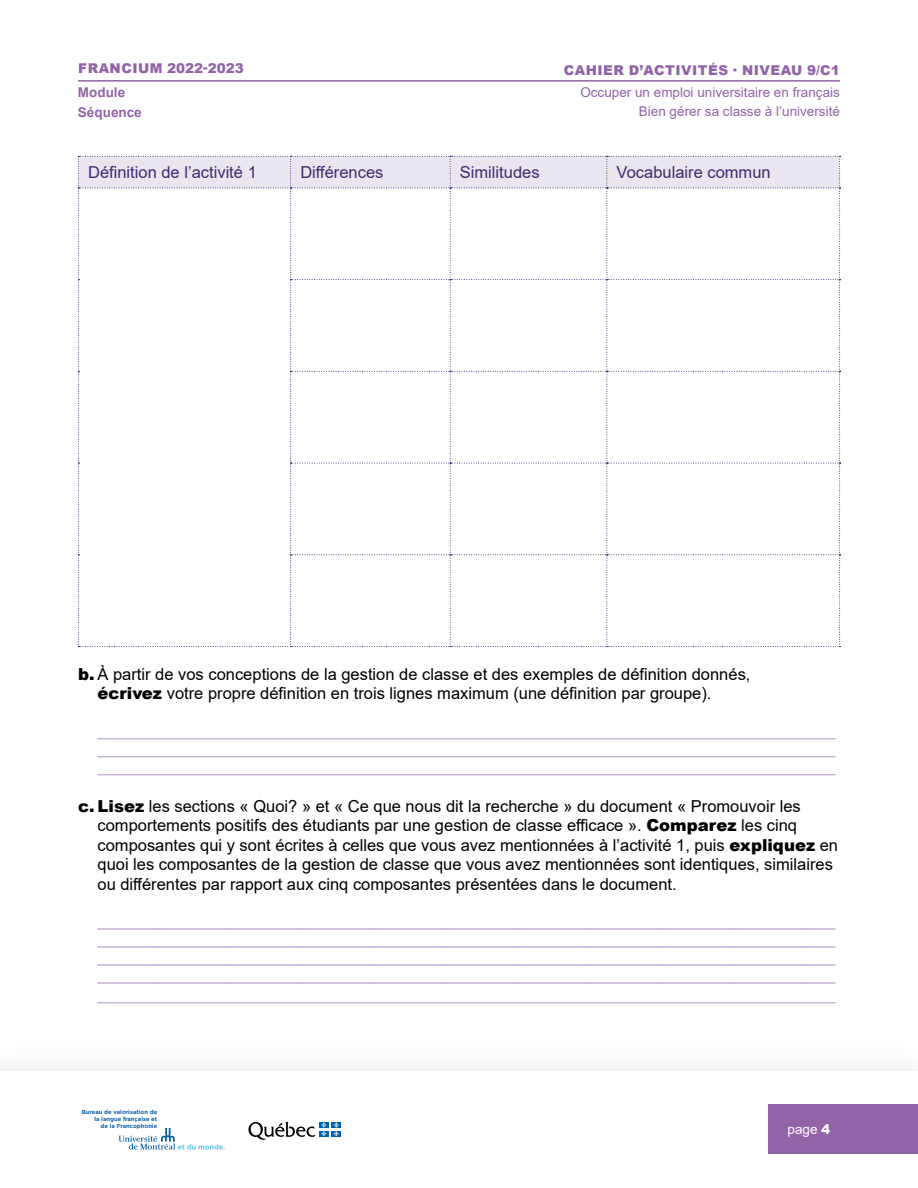
<style>
.page{position:relative;width:918px;height:1188px;background:#fff}
.page>*{position:absolute;margin:0;border:0;box-sizing:border-box;transform-origin:0 0}
.t1{font:18px/18px "Minion Pro";color:#c6b1d6;text-align:justify}
.t2{font:16.5px/19.5px "Arial";color:#000}
.t3{font:16.5px "Arial";color:#422a6f}
.t4{font:13.5px "Arial";color:#9263a7}
.t5{font:900 13.5px "Arial";letter-spacing:.035em;color:#9263a7}
.t6{font:700 13.5px "Arial";color:#9263a7}
.t7{font:13.5px "Arial";color:#fff}
.t8{font:700 5.85px/6.8px "Gotham";color:#0f65af;text-align:right}
.s1{font-weight:900}
</style>
<div class="page">
<div style="left:768px;top:1105px;width:150px;height:49px;background:#9263a7"></div>
<hr style="left:78px;top:80px;width:195px;height:2px;background:#9263a7">
<hr style="left:273px;top:80px;width:567px;height:2px;background:#9263a7">
<div style="left:319px;top:1122px;width:10px;height:6px;background:#0063af"></div>
<div style="left:331px;top:1122px;width:10px;height:6px;background:#0063af"></div>
<div style="left:319px;top:1131px;width:10px;height:6px;background:#0063af"></div>
<svg style="left:248px;top:1122px;width:78px;height:18px"></svg>
<div style="left:331px;top:1131px;width:10px;height:6px;background:#0063af"></div>
<svg style="left:334px;top:1122px;width:5px;height:14px"></svg>
<svg style="left:119px;top:1128px;width:106px;height:22px"></svg>
<svg style="left:78px;top:156px;width:763px;height:491px"></svg>
<hr style="left:98px;top:738px;width:738px;height:1px;background:#c6b1d6">
<hr style="left:98px;top:756px;width:738px;height:1px;background:#c6b1d6">
<hr style="left:98px;top:774px;width:738px;height:1px;background:#c6b1d6">
<hr style="left:98px;top:929px;width:738px;height:1px;background:#c6b1d6">
<hr style="left:98px;top:947px;width:738px;height:1px;background:#c6b1d6">
<hr style="left:98px;top:965px;width:738px;height:1px;background:#c6b1d6">
<hr style="left:98px;top:983px;width:738px;height:1px;background:#c6b1d6">
<hr style="left:98px;top:1002px;width:738px;height:1px;background:#c6b1d6">
<p class="t5" style="left:78px;top:59px;width:167px">FRANCIUM 2022-2023</p>
<p class="t5" style="left:564px;top:60px;width:278px">CAHIER D’ACTIVITÉS · NIVEAU 9/C1</p>
<p class="t6" style="left:78px;top:82px;width:49px">Module</p>
<p class="t4" style="left:580px;top:83px;width:261px">Occuper un emploi universitaire en français</p>
<p class="t6" style="left:78px;top:103px;width:65px">Séquence</p>
<p class="t4" style="left:639px;top:101px;width:203px">Bien gérer sa classe à l’université</p>
<p class="t3" style="left:88px;top:161px;width:170px">Définition de l’activité 1</p>
<p class="t3" style="left:300px;top:161px;width:85px">Différences</p>
<p class="t3" style="left:460px;top:161px;width:81px">Similitudes</p>
<p class="t3" style="left:617px;top:161px;width:156px">Vocabulaire commun</p>
<p class="t2" style="left:98px;top:664px;width:655px;text-indent:-20px"><span class="s1">b.</span> À partir de vos conceptions de la gestion de classe et des exemples de définition donnés, <span class="s1">écrivez</span> votre propre définition en trois lignes maximum (une définition par groupe).</p>
<p class="t2" style="left:98px;top:796px;width:742px;text-indent:-20px"><span class="s1">c. Lisez</span> les sections « Quoi? » et « Ce que nous dit la recherche » du document « Promouvoir les comportements positifs des étudiants par une gestion de classe efficace ». <span class="s1">Comparez</span> les cinq composantes qui y sont écrites à celles que vous avez mentionnées à l’activité 1, puis <span class="s1">expliquez</span> en quoi les composantes de la gestion de classe que vous avez mentionnées sont identiques, similaires ou différentes par rapport aux cinq composantes présentées dans le document.</p>
<p class="t1" style="left:98px;top:913px;width:739px">__________________________________________________________________________________ __________________________________________________________________________________ __________________________________________________________________________________ __________________________________________________________________________________</p>
<p class="t8" style="left:82px;top:1109px;width:77px">Bureau de valorisation de la langue française et<br>de la Francophonie</p>
<p class="t7" style="left:788px;top:1120px;width:44px">page <span class="s1">4</span></p>
</div>
